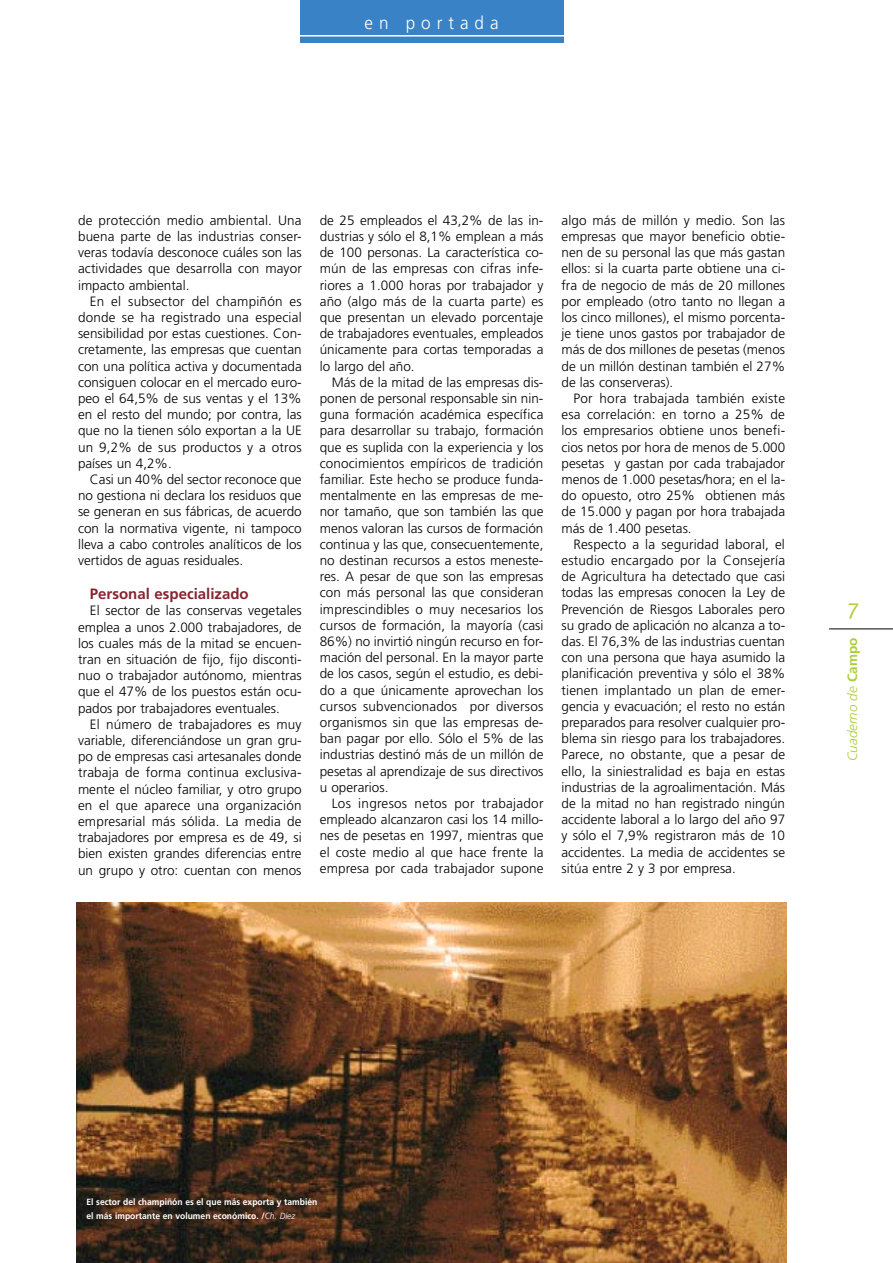
<style>
.page{position:relative;width:893px;height:1263px;background:#fff}
.page>*{position:absolute;margin:0;border:0;box-sizing:border-box;transform-origin:0 0}
.t1{font:22.5px "Meta Caps";color:#aace36}
.t2{font:300 18px "Frutiger";letter-spacing:.35em;color:#fff;scale:.95 1}
.t3{font:700 15px "Frutiger";color:#862430}
.t4{font:300 13.5px/16.2px "Frutiger";color:#000;text-align:justify}
.t5{font:italic 300 13.5px "Frutiger";color:#aace36}
.t6{font:700 9px/13.5px "Frutiger";color:#fff;scale:.95 1}
.s1{font-weight:700;font-style:normal}
.s2{font-weight:300;font-style:italic}
</style>
<div class="page">
<div style="left:300px;top:0;width:263px;height:43px;background:#3a82c6"></div>
<hr style="left:290px;top:35px;width:283px;height:2px;background:#fff">
<hr style="left:829px;top:628px;width:64px;height:1px;background:#000">
<img style="left:77px;top:902px;width:710px;height:361px">
<h2 class="t2" style="left:364px;top:13px;width:143px">en portada</h2>
<p class="t4" style="left:78px;top:212px;width:225px">de protección medio ambiental. Una buena parte de las industrias conser&shy;veras todavía desconoce cuáles son las actividades que desarrolla con mayor impacto ambiental.</p>
<p class="t4" style="left:78px;top:293px;width:225px;text-indent:12px">En el subsector del champiñón es donde se ha registrado una especial sensibilidad por estas cuestiones. Con&shy;cretamente, las empresas que cuentan con una política activa y documentada consiguen colocar en el mercado euro&shy;peo el 64,5% de sus ventas y el 13% en el resto del mundo; por contra, las que no la tienen sólo exportan a la UE un 9,2% de sus productos y a otros países un 4,2%.</p>
<p class="t4" style="left:78px;top:471px;width:225px;text-indent:12px">Casi un 40% del sector reconoce que no gestiona ni declara los residuos que se generan en sus fábricas, de acuerdo con la normativa vigente, ni tampoco lleva a cabo controles analíticos de los vertidos de aguas residuales.</p>
<p class="t3" style="left:90px;top:585px;width:160px">Personal especializado</p>
<p class="t4" style="left:78px;top:602px;width:225px;text-indent:12px">El sector de las conservas vegetales emplea a unos 2.000 trabajadores, de los cuales más de la mitad se encuen&shy;tran en situación de fijo, fijo disconti&shy;nuo o trabajador autónomo, mientras que el 47% de los puestos están ocu&shy;pados por trabajadores eventuales.</p>
<p class="t4" style="left:78px;top:716px;width:225px;text-indent:12px">El número de trabajadores es muy variable, diferenciándose un gran gru&shy;po de empresas casi artesanales donde trabaja de forma continua exclusiva&shy;mente el núcleo familiar, y otro grupo en el que aparece una organización empresarial más sólida. La media de trabajadores por empresa es de 49, si bien existen grandes diferencias entre un grupo y otro: cuentan con menos</p>
<p class="t4" style="left:320px;top:212px;width:225px">de 25 empleados el 43,2% de las in&shy;dustrias y sólo el 8,1% emplean a más de 100 personas. La característica co&shy;mún de las empresas con cifras infe&shy;riores a 1.000 horas por trabajador y año (algo más de la cuarta parte) es que presentan un elevado porcentaje de trabajadores eventuales, empleados únicamente para cortas temporadas a lo largo del año.</p>
<p class="t4" style="left:320px;top:374px;width:225px;text-indent:12px">Más de la mitad de las empresas dis&shy;ponen de personal responsable sin nin&shy;guna formación académica específica para desarrollar su trabajo, formación que es suplida con la experiencia y los conocimientos empíricos de tradición familiar. Este hecho se produce funda&shy;mentalmente en las empresas de me&shy;nor tamaño, que son también las que menos valoran las cursos de formación continua y las que, consecuentemente, no destinan recursos a estos meneste&shy;res. A pesar de que son las empresas con más personal las que consideran imprescindibles o muy necesarios los cursos de formación, la mayoría (casi 86%) no invirtió ningún recurso en for&shy;mación del personal. En la mayor parte de los casos, según el estudio, es debi&shy;do a que únicamente aprovechan los cursos subvencionados por diversos organismos sin que las empresas de&shy;ban pagar por ello. Sólo el 5% de las industrias destinó más de un millón de pesetas al aprendizaje de sus directivos u operarios.</p>
<p class="t4" style="left:320px;top:795px;width:225px;text-indent:12px">Los ingresos netos por trabajador empleado alcanzaron casi los 14 millo&shy;nes de pesetas en 1997, mientras que el coste medio al que hace frente la empresa por cada trabajador supone</p>
<p class="t4" style="left:561px;top:212px;width:225px">algo más de millón y medio. Son las empresas que mayor beneficio obtie&shy;nen de su personal las que más gastan ellos: si la cuarta parte obtiene una ci&shy;fra de negocio de más de 20 millones por empleado (otro tanto no llegan a los cinco millones), el mismo porcenta&shy;je tiene unos gastos por trabajador de más de dos millones de pesetas (menos de un millón destinan también el 27% de las conserveras).</p>
<p class="t4" style="left:561px;top:390px;width:225px;text-indent:12px">Por hora trabajada también existe esa correlación: en torno a 25% de los empresarios obtiene unos benefi&shy;cios netos por hora de menos de 5.000 pesetas y gastan por cada trabajador menos de 1.000 pesetas/hora; en el la&shy;do opuesto, otro 25% obtienen más de 15.000 y pagan por hora trabajada más de 1.400 pesetas.</p>
<p class="t4" style="left:561px;top:536px;width:225px;text-indent:12px">Respecto a la seguridad laboral, el estudio encargado por la Consejería de Agricultura ha detectado que casi todas las empresas conocen la Ley de Prevención de Riesgos Laborales pero su grado de aplicación no alcanza a to&shy;das. El 76,3% de las industrias cuentan con una persona que haya asumido la planificación preventiva y sólo el 38% tienen implantado un plan de emer&shy;gencia y evacuación; el resto no están preparados para resolver cualquier pro&shy;blema sin riesgo para los trabajadores.<br>Parece, no obstante, que a pesar de ello, la siniestralidad es baja en estas industrias de la agroalimentación. Más de la mitad no han registrado ningún accidente laboral a lo largo del año 97 y sólo el 7,9% registraron más de 10 accidentes. La media de accidentes se sitúa entre 2 y 3 por empresa.</p>
<h1 class="t1" style="left:847px;top:597px;width:14px">7</h1>
<p class="t5" style="left:845px;top:761px;width:125px;rotate:-90deg">Cuaderno de <span class="s1">Campo</span></p>
<p class="t6" style="left:87px;top:1195px;width:245px">El sector del champiñón es el que más exporta y también el más importante en volumen económico. /<span class="s2">Ch. Díez</span></p>
</div>
